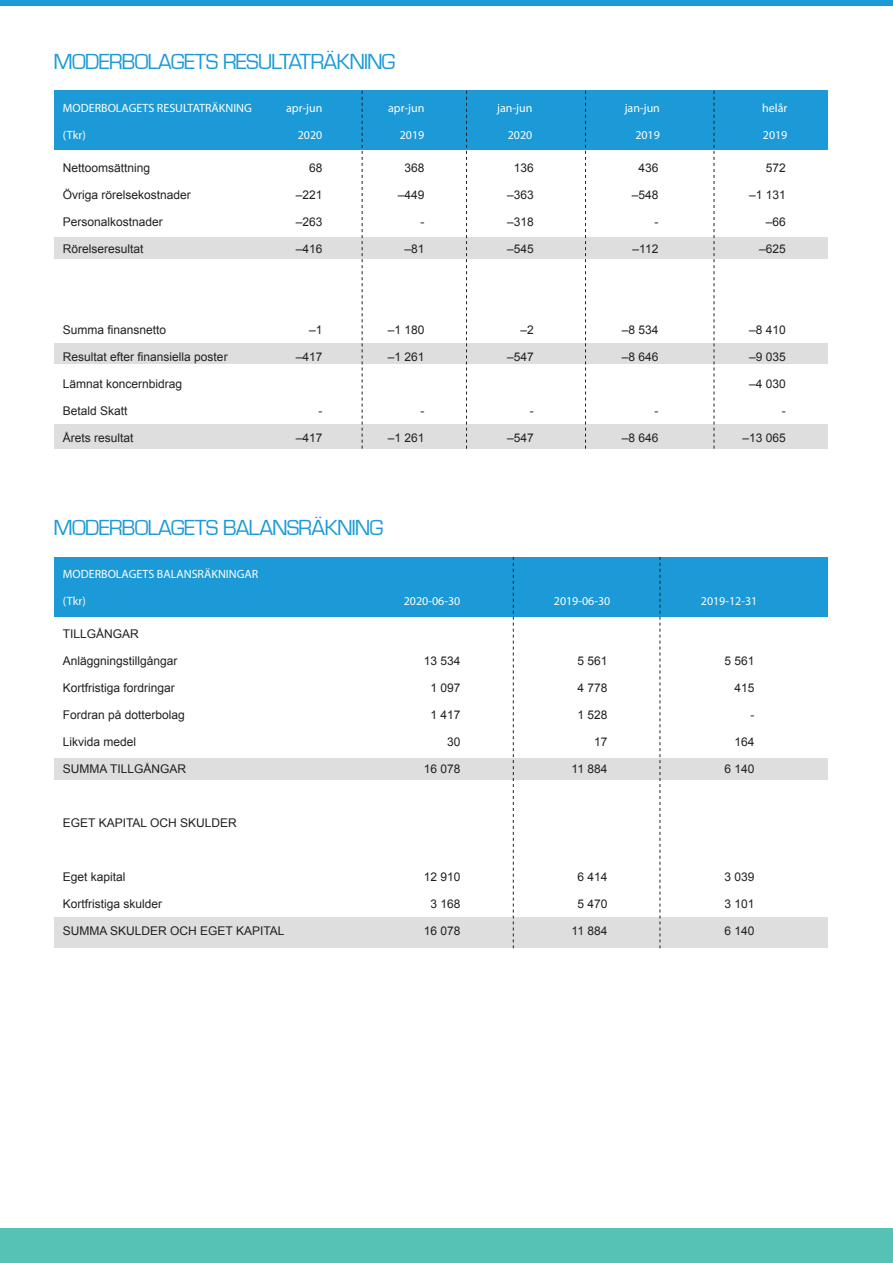
<style>
.page{position:relative;width:893px;height:1263px;background:#fff}
.page>*{position:absolute;margin:0;border:0;box-sizing:border-box;transform-origin:0 0}
.t1{font:22.5px "Eurostile";letter-spacing:-.04em;color:#1b9ad7}
.t2{font:12px "Arial";color:#231f20}
.t3{font:12px "Myriad Pro";color:#fff}
</style>
<div class="page">
<div style="left:0;top:0;width:893px;height:6px;background:#1b9ad7"></div>
<div style="left:0;top:1229px;width:893px;height:34px;background:#55c2b5"></div>
<div style="left:55px;top:150px;width:773px;height:299px;background:#dededf"></div>
<div style="left:55px;top:612px;width:773px;height:586px;background:#dededf"></div>
<div style="left:36px;top:150px;width:807px;height:83px;background:#fff"></div>
<div style="left:36px;top:590px;width:807px;height:168px;background:#fff"></div>
<div style="left:36px;top:259px;width:807px;height:84px;background:#fff"></div>
<div style="left:36px;top:208px;width:807px;height:28px;background:#fff"></div>
<div style="left:36px;top:364px;width:807px;height:59px;background:#fff"></div>
<div style="left:36px;top:780px;width:807px;height:137px;background:#fff"></div>
<div style="left:36px;top:948px;width:807px;height:183px;background:#fff"></div>
<div style="left:36px;top:1081px;width:807px;height:130px;background:#fff"></div>
<div style="left:55px;top:91px;width:773px;height:59px;background:#1b9ad7"></div>
<div style="left:55px;top:557px;width:773px;height:59px;background:#1b9ad7"></div>
<svg style="left:466px;top:91px;width:1px;height:358px"></svg>
<svg style="left:362px;top:91px;width:1px;height:358px"></svg>
<svg style="left:513px;top:557px;width:1px;height:391px"></svg>
<svg style="left:585px;top:91px;width:1px;height:358px"></svg>
<svg style="left:714px;top:91px;width:1px;height:358px"></svg>
<svg style="left:660px;top:557px;width:1px;height:391px"></svg>
<p class="t1" style="left:54px;top:49px;width:343px">MODERBOLAGETS RESULTATRÄKNING</p>
<p class="t3" style="left:63px;top:100px;width:190px">MODERBOLAGETS RESULTATRÄKNING</p>
<p class="t3" style="left:286px;top:100px;width:38px">apr-jun</p>
<p class="t3" style="left:388px;top:100px;width:38px">apr-jun</p>
<p class="t3" style="left:497px;top:100px;width:37px">jan-jun</p>
<p class="t3" style="left:625px;top:100px;width:37px">jan-jun</p>
<p class="t3" style="left:762px;top:100px;width:27px">helår</p>
<p class="t3" style="left:63px;top:127px;width:25px">(Tkr)</p>
<p class="t3" style="left:298px;top:127px;width:26px">2020</p>
<p class="t3" style="left:400px;top:127px;width:26px">2019</p>
<p class="t3" style="left:508px;top:127px;width:26px">2020</p>
<p class="t3" style="left:635px;top:127px;width:26px">2019</p>
<p class="t3" style="left:763px;top:127px;width:26px">2019</p>
<p class="t2" style="left:63px;top:160px;width:89px">Nettoomsättning</p>
<p class="t2" style="left:309px;top:160px;width:15px">68</p>
<p class="t2" style="left:404px;top:160px;width:22px">368</p>
<p class="t2" style="left:514px;top:160px;width:22px">136</p>
<p class="t2" style="left:638px;top:160px;width:22px">436</p>
<p class="t2" style="left:766px;top:160px;width:22px">572</p>
<p class="t2" style="left:63px;top:187px;width:130px">Övriga rörelsekostnader</p>
<p class="t2" style="left:296px;top:187px;width:28px">–221</p>
<p class="t2" style="left:398px;top:187px;width:28px">–449</p>
<p class="t2" style="left:507px;top:187px;width:28px">–363</p>
<p class="t2" style="left:632px;top:187px;width:28px">–548</p>
<p class="t2" style="left:749px;top:187px;width:38px">–1 131</p>
<p class="t2" style="left:63px;top:214px;width:102px">Personalkostnader</p>
<p class="t2" style="left:296px;top:214px;width:28px">–263</p>
<p class="t2" style="left:420px;top:214px;width:5px">-</p>
<p class="t2" style="left:507px;top:214px;width:28px">–318</p>
<p class="t2" style="left:654px;top:214px;width:5px">-</p>
<p class="t2" style="left:766px;top:214px;width:22px">–66</p>
<p class="t2" style="left:63px;top:241px;width:82px">Rörelseresultat</p>
<p class="t2" style="left:296px;top:241px;width:28px">–416</p>
<p class="t2" style="left:404px;top:241px;width:22px">–81</p>
<p class="t2" style="left:507px;top:241px;width:28px">–545</p>
<p class="t2" style="left:633px;top:241px;width:27px">–112</p>
<p class="t2" style="left:759px;top:241px;width:28px">–625</p>
<p class="t2" style="left:63px;top:322px;width:105px">Summa finansnetto</p>
<p class="t2" style="left:309px;top:322px;width:15px">–1</p>
<p class="t2" style="left:388px;top:322px;width:38px">–1 180</p>
<p class="t2" style="left:521px;top:322px;width:15px">–2</p>
<p class="t2" style="left:622px;top:322px;width:38px">–8 534</p>
<p class="t2" style="left:749px;top:322px;width:38px">–8 410</p>
<p class="t2" style="left:63px;top:349px;width:166px">Resultat efter finansiella poster</p>
<p class="t2" style="left:296px;top:349px;width:28px">–417</p>
<p class="t2" style="left:388px;top:349px;width:38px">–1 261</p>
<p class="t2" style="left:507px;top:349px;width:28px">–547</p>
<p class="t2" style="left:622px;top:349px;width:38px">–8 646</p>
<p class="t2" style="left:749px;top:349px;width:38px">–9 035</p>
<p class="t2" style="left:63px;top:376px;width:121px">Lämnat koncernbidrag</p>
<p class="t2" style="left:749px;top:376px;width:38px">–4 030</p>
<p class="t2" style="left:63px;top:403px;width:66px">Betald Skatt</p>
<p class="t2" style="left:318px;top:403px;width:5px">-</p>
<p class="t2" style="left:420px;top:403px;width:5px">-</p>
<p class="t2" style="left:530px;top:403px;width:5px">-</p>
<p class="t2" style="left:654px;top:403px;width:5px">-</p>
<p class="t2" style="left:782px;top:403px;width:5px">-</p>
<p class="t2" style="left:63px;top:430px;width:72px">Årets resultat</p>
<p class="t2" style="left:296px;top:430px;width:28px">–417</p>
<p class="t2" style="left:388px;top:430px;width:38px">–1 261</p>
<p class="t2" style="left:507px;top:430px;width:28px">–547</p>
<p class="t2" style="left:622px;top:430px;width:38px">–8 646</p>
<p class="t2" style="left:743px;top:430px;width:45px">–13 065</p>
<p class="t1" style="left:54px;top:516px;width:331px">MODERBOLAGETS BALANSRÄKNING</p>
<p class="t3" style="left:63px;top:566px;width:197px">MODERBOLAGETS BALANSRÄKNINGAR</p>
<p class="t3" style="left:63px;top:593px;width:25px">(Tkr)</p>
<p class="t3" style="left:404px;top:593px;width:58px">2020-06-30</p>
<p class="t3" style="left:554px;top:593px;width:58px">2019-06-30</p>
<p class="t3" style="left:701px;top:593px;width:58px">2019-12-31</p>
<p class="t2" style="left:63px;top:626px;width:78px">TILLGÅNGAR</p>
<p class="t2" style="left:63px;top:653px;width:116px">Anläggningstillgångar</p>
<p class="t2" style="left:424px;top:653px;width:38px">13 534</p>
<p class="t2" style="left:577px;top:653px;width:32px">5 561</p>
<p class="t2" style="left:724px;top:653px;width:32px">5 561</p>
<p class="t2" style="left:63px;top:680px;width:114px">Kortfristiga fordringar</p>
<p class="t2" style="left:430px;top:680px;width:32px">1 097</p>
<p class="t2" style="left:577px;top:680px;width:32px">4 778</p>
<p class="t2" style="left:734px;top:680px;width:22px">415</p>
<p class="t2" style="left:63px;top:707px;width:124px">Fordran på dotterbolag</p>
<p class="t2" style="left:430px;top:707px;width:32px">1 417</p>
<p class="t2" style="left:577px;top:707px;width:32px">1 528</p>
<p class="t2" style="left:750px;top:707px;width:5px">-</p>
<p class="t2" style="left:63px;top:734px;width:75px">Likvida medel</p>
<p class="t2" style="left:447px;top:734px;width:15px">30</p>
<p class="t2" style="left:594px;top:734px;width:15px">17</p>
<p class="t2" style="left:734px;top:734px;width:22px">164</p>
<p class="t2" style="left:63px;top:761px;width:125px">SUMMA TILLGÅNGAR</p>
<p class="t2" style="left:424px;top:761px;width:38px">16 078</p>
<p class="t2" style="left:572px;top:761px;width:37px">11 884</p>
<p class="t2" style="left:724px;top:761px;width:32px">6 140</p>
<p class="t2" style="left:63px;top:815px;width:175px">EGET KAPITAL OCH SKULDER</p>
<p class="t2" style="left:63px;top:869px;width:64px">Eget kapital</p>
<p class="t2" style="left:424px;top:869px;width:38px">12 910</p>
<p class="t2" style="left:577px;top:869px;width:32px">6 414</p>
<p class="t2" style="left:724px;top:869px;width:32px">3 039</p>
<p class="t2" style="left:63px;top:896px;width:101px">Kortfristiga skulder</p>
<p class="t2" style="left:430px;top:896px;width:32px">3 168</p>
<p class="t2" style="left:577px;top:896px;width:32px">5 470</p>
<p class="t2" style="left:724px;top:896px;width:32px">3 101</p>
<p class="t2" style="left:63px;top:923px;width:223px">SUMMA SKULDER OCH EGET KAPITAL</p>
<p class="t2" style="left:424px;top:923px;width:38px">16 078</p>
<p class="t2" style="left:572px;top:923px;width:37px">11 884</p>
<p class="t2" style="left:724px;top:923px;width:32px">6 140</p>
</div>
